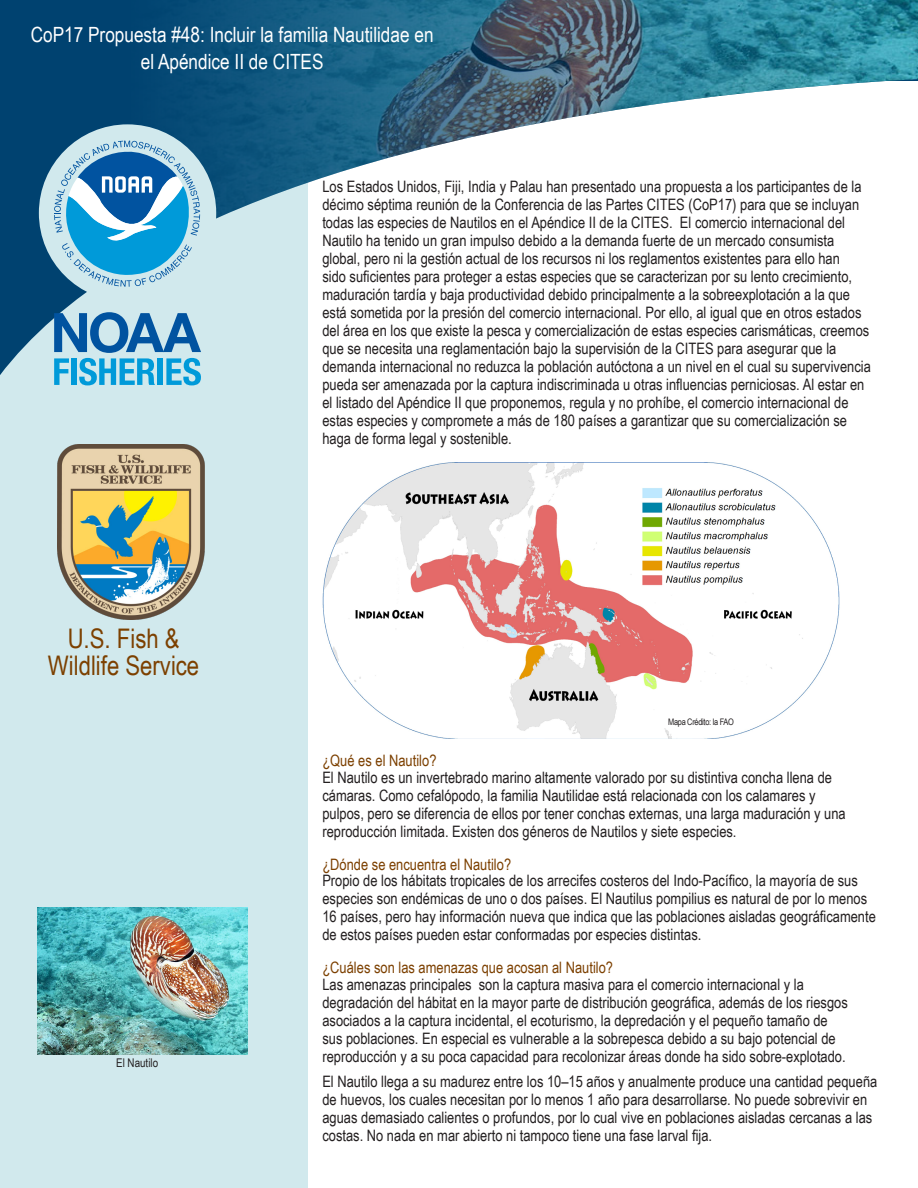
<style>
.page{position:relative;width:918px;height:1188px;background:#fff}
.page>*{position:absolute;margin:0;border:0;box-sizing:border-box;transform-origin:0 0}
.Normal__Web{font:27px "Arial Narrow";color:#7c4000}
.Subhead___1_line_onl{font:21px "Arial Narrow";color:#fff}
.Normal__Web-2{font:15.75px/18px "Arial Narrow";color:#231f20}
.Normal__Web-3{font:15.75px "Arial Narrow";color:#7c4000}
.t1{font:12px "Arial Narrow";color:#231f20}
.t2{font:9px "Arial Narrow";letter-spacing:-.03em;color:#231f20}
</style>
<div class="page">
<div style="left:0;top:0;width:308px;height:1188px;background:#d1e9ed"></div>
<svg style="left:0;top:0;width:195px;height:386px;fill:#004270"></svg>
<img style="left:131px;top:0;width:787px;height:219px">
<div style="left:39px;top:124px;width:177px;height:178px;background:#d1e9ed;border-radius:50%"></div>
<svg style="left:54px;top:141px;width:146px;height:146px"></svg>
<svg style="left:54px;top:312px;width:147px;height:73px"></svg>
<img style="left:57px;top:445px;width:147px;height:175px">
<img style="left:38px;top:907px;width:209px;height:147px">
<img style="left:322px;top:462px;width:518px;height:277px">
<p class="Subhead___1_line_onl" style="left:31px;top:19px;width:404px">CoP17 Propuesta #48: Incluir la familia Nautilidae en</p>
<p class="Subhead___1_line_onl" style="left:141px;top:46px;width:184px">el Apéndice II de CITES</p>
<p class="Normal__Web" style="left:68px;top:619px;width:113px">U.S. Fish &amp;</p>
<p class="Normal__Web" style="left:48px;top:646px;width:153px">Wildlife Service</p>
<p class="t1" style="left:116px;top:1053px;width:44px">El Nautilo</p>
<p class="Normal__Web-2" style="left:322px;top:177px;width:550px">Los Estados Unidos, Fiji, India y Palau han presentado una propuesta a los participantes de la décimo séptima reunión de la Conferencia de las Partes CITES (CoP17) para que se incluyan todas las especies de Nautilos en el Apéndice II de la CITES. El comercio internacional del Nautilo ha tenido un gran impulso debido a la demanda fuerte de un mercado consumista global, pero ni la gestión actual de los recursos ni los reglamentos existentes para ello han<br>sido suficientes para proteger a estas especies que se caracterizan por su lento crecimiento, maduración tardía y baja productividad debido principalmente a la sobreexplotación a la que está sometida por la presión del comercio internacional. Por ello, al igual que en otros estados del área en los que existe la pesca y comercialización de estas especies carismáticas, creemos que se necesita una reglamentación bajo la supervisión de la CITES para asegurar que la demanda internacional no reduzca la población autóctona a un nivel en el cual su supervivencia pueda ser amenazada por la captura indiscriminada u otras influencias perniciosas. Al estar en el listado del Apéndice II que proponemos, regula y no prohíbe, el comercio internacional de estas especies y compromete a más de 180 países a garantizar que su comercialización se haga de forma legal y sostenible.</p>
<p class="t2" style="left:668px;top:715px;width:67px">Mapa Crédito: la FAO</p>
<p class="Normal__Web-3" style="left:322px;top:749px;width:116px">¿Qué es el Nautilo?</p>
<p class="Normal__Web-2" style="left:322px;top:768px;width:525px">El Nautilo es un invertebrado marino altamente valorado por su distintiva concha llena de cámaras. Como cefalópodo, la familia Nautilidae está relacionada con los calamares y pulpos, pero se diferencia de ellos por tener conchas externas, una larga maduración y una reproducción limitada. Existen dos géneros de Nautilos y siete especies.</p>
<p class="Normal__Web-3" style="left:322px;top:853px;width:190px">¿Dónde se encuentra el Nautilo?</p>
<p class="Normal__Web-2" style="left:322px;top:871px;width:555px">Propio de los hábitats tropicales de los arrecifes costeros del Indo-Pacífico, la mayoría de sus especies son endémicas de uno o dos países. El Nautilus pompilius es natural de por lo menos 16 países, pero hay información nueva que indica que las poblaciones aisladas geográficamente de estos países pueden estar conformadas por especies distintas.</p>
<p class="Normal__Web-3" style="left:322px;top:956px;width:292px">¿Cuáles son las amenazas que acosan al Nautilo?</p>
<p class="Normal__Web-2" style="left:322px;top:975px;width:527px">Las amenazas principales son la captura masiva para el comercio internacional y la degradación del hábitat en la mayor parte de distribución geográfica, además de los riesgos asociados a la captura incidental, el ecoturismo, la depredación y el pequeño tamaño de sus poblaciones. En especial es vulnerable a la sobrepesca debido a su bajo potencial de reproducción y a su poca capacidad para recolonizar áreas donde ha sido sobre-explotado.</p>
<p class="Normal__Web-2" style="left:322px;top:1072px;width:556px">El Nautilo llega a su madurez entre los 10–15 años y anualmente produce una cantidad pequeña de huevos, los cuales necesitan por lo menos 1 año para desarrollarse. No puede sobrevivir en aguas demasiado calientes o profundos, por lo cual vive en poblaciones aisladas cercanas a las costas. No nada en mar abierto ni tampoco tiene una fase larval fija.</p>
</div>
